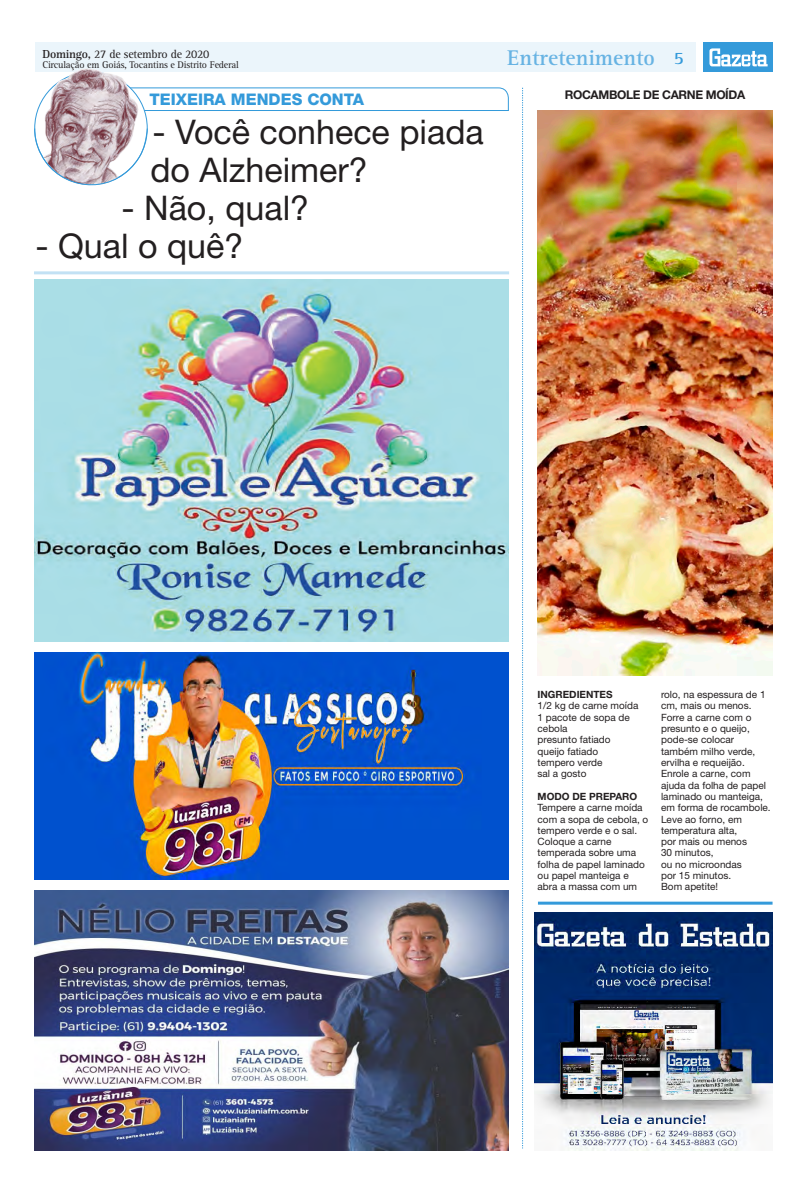
<style>
.page{position:relative;width:808px;height:1191px;background:#fff}
.page>*{position:absolute;margin:0;border:0;box-sizing:border-box;transform-origin:0 0}
.txt_colunas{font:34px/38px "Helvetica Neue";color:#231f20}
.t1{font:700 22px "Rotis Serif";color:#67b3e3}
.t2{font:700 18px "Rotis Serif";color:#349ada}
.Coluna_nome{font:800 16px "Helvetica Neue";color:#349ada}
.t3{font:12px "Rotis Serif";letter-spacing:-.02em;color:#231f20}
.Intertítulo{font:700 12px "Helvetica Neue";letter-spacing:-.03em;color:#231f20}
.txt_colunas-2{font:10px/11.3px "Helvetica Neue";color:#231f20}
.t4{font:10px "Rotis Serif";letter-spacing:-.02em;color:#231f20}
.Intertítulo-2{font:700 10px "Helvetica Neue";color:#231f20}
.s1{font-weight:700}
</style>
<div class="page">
<div style="left:35px;top:43px;width:661px;height:29px;background:#ebf5fb"></div>
<div style="left:703px;top:43px;width:69px;height:29px;background:#349ada"></div>
<svg style="left:709px;top:48px;width:59px;height:18px"></svg>
<svg style="left:522px;top:88px;width:1px;height:1060px"></svg>
<hr style="left:34px;top:271px;width:475px;height:3px;background:#c2e1f4">
<hr style="left:538px;top:901px;width:234px;height:3px;background:#349ada">
<img style="left:35px;top:280px;width:473px;height:361px">
<img style="left:35px;top:890px;width:473px;height:260px">
<img style="left:35px;top:653px;width:473px;height:226px">
<svg style="left:141px;top:88px;width:368px;height:23px"></svg>
<img style="left:41px;top:68px;width:100px;height:60px">
<svg style="left:34px;top:128px;width:114px;height:58px"></svg>
<img style="left:534px;top:913px;width:238px;height:238px">
<img style="left:538px;top:111px;width:234px;height:564px">
<p class="t3" style="left:43px;top:47px;width:168px"><span class="s1">Domingo,</span> 27 de setembro de 2020</p>
<p class="t4" style="left:43px;top:59px;width:198px">Circulação em Goiás, Tocantins e Distrito Federal</p>
<p class="t1" style="left:507px;top:45px;width:149px">Entretenimento</p>
<p class="t2" style="left:674px;top:48px;width:12px">5</p>
<p class="Coluna_nome" style="left:149px;top:90px;width:216px">TEIXEIRA MENDES CONTA</p>
<p class="txt_colunas" style="left:150px;top:113px;width:335px">- Você conhece piada do Alzheimer?</p>
<p class="txt_colunas" style="left:121px;top:189px;width:189px">- Não, qual?</p>
<p class="txt_colunas" style="left:35px;top:227px;width:209px">- Qual o quê?</p>
<p class="Intertítulo" style="left:565px;top:87px;width:182px">ROCAMBOLE DE CARNE MOÍDA</p>
<p class="Intertítulo-2" style="left:538px;top:688px;width:76px">INGREDIENTES</p>
<p class="txt_colunas-2" style="left:538px;top:700px;width:102px">1/2 kg de carne moída</p>
<p class="txt_colunas-2" style="left:538px;top:711px;width:94px">1 pacote de sopa de cebola</p>
<p class="txt_colunas-2" style="left:538px;top:734px;width:74px">presunto fatiado</p>
<p class="txt_colunas-2" style="left:538px;top:745px;width:62px">queijo fatiado</p>
<p class="txt_colunas-2" style="left:538px;top:756px;width:66px">tempero verde</p>
<p class="txt_colunas-2" style="left:538px;top:768px;width:50px">sal a gosto</p>
<p class="Intertítulo-2" style="left:538px;top:790px;width:101px">MODO DE PREPARO</p>
<p class="txt_colunas-2" style="left:538px;top:802px;width:112px">Tempere a carne moída com a sopa de cebola, o tempero verde e o sal.</p>
<p class="txt_colunas-2" style="left:538px;top:835px;width:109px">Coloque a carne temperada sobre uma folha de papel laminado ou papel manteiga e abra a massa com um</p>
<p class="txt_colunas-2" style="left:661px;top:689px;width:106px">rolo, na espessura de 1 cm, mais ou menos.</p>
<p class="txt_colunas-2" style="left:661px;top:711px;width:96px">Forre a carne com o presunto e o queijo, pode-se colocar também milho verde, ervilha e requeijão.</p>
<p class="txt_colunas-2" style="left:661px;top:768px;width:111px">Enrole a carne, com ajuda da folha de papel laminado ou manteiga, em forma de rocambole.</p>
<p class="txt_colunas-2" style="left:661px;top:813px;width:82px">Leve ao forno, em temperatura alta,</p>
<p class="txt_colunas-2" style="left:661px;top:835px;width:87px">por mais ou menos</p>
<p class="txt_colunas-2" style="left:661px;top:847px;width:54px">30 minutos,</p>
<p class="txt_colunas-2" style="left:661px;top:858px;width:82px">ou no microondas</p>
<p class="txt_colunas-2" style="left:661px;top:869px;width:72px">por 15 minutos.</p>
<p class="txt_colunas-2" style="left:661px;top:881px;width:59px">Bom apetite!</p>
</div>
